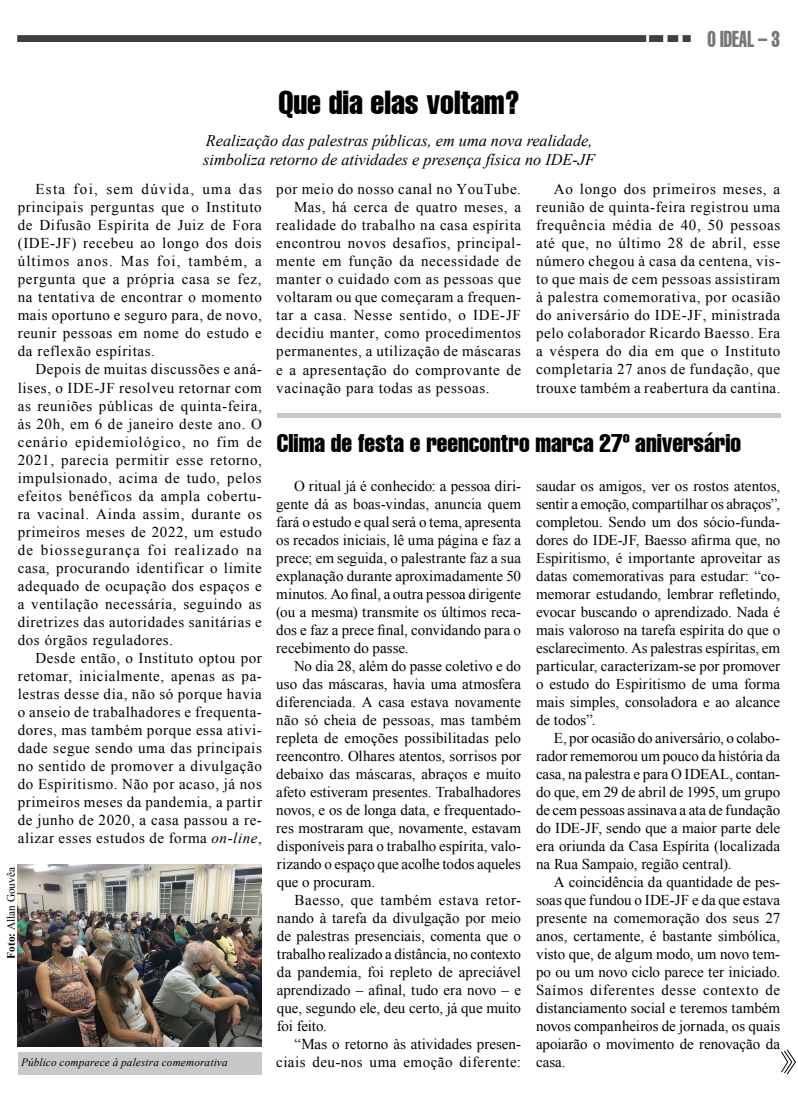
<style>
.page{position:relative;width:798px;height:1099px;background:#fff}
.page>*{position:absolute;margin:0;border:0;box-sizing:border-box;transform-origin:0 0}
.t1{font:extra-condensed 32.5px "Helvetica";color:#000}
.t2{font:extra-condensed 25px "Helvetica";color:#000}
.t3{font:extra-condensed 22.5px "Helvetica";color:#777;scale:.8 1}
.t4{font:italic 16.25px/19.5px "Times New Roman";color:#000}
.t5{font:15px/18px "Times New Roman";letter-spacing:.04em;color:#000;text-align:justify}
.t6{font:15px/18px "Times New Roman";letter-spacing:.02em;color:#000;text-align:right}
.t7{font:italic 11.25px "Times New Roman";letter-spacing:.01em;color:#000}
.t8{font:11.25px "Times New Roman";color:#000}
.s1{font-style:italic}
.s2{font-weight:700}
</style>
<div class="page">
<img style="left:18px;top:35px;width:672px;height:7px">
<svg style="left:781px;top:1049px;width:15px;height:26px"></svg>
<img style="left:18px;top:864px;width:244px;height:182px">
<div style="left:19px;top:1051px;width:243px;height:23px;background:#c7c8ca"></div>
<div style="left:277px;top:413px;width:503px;height:5px;background:#c7c8ca"></div>
<h1 class="t1" style="left:278px;top:82px;width:243px">Que dia elas voltam?</h1>
<p class="t4" style="left:203px;top:130px;width:393px">Realização das palestras públicas, em uma nova realidade, simboliza retorno de atividades e presença física no IDE-JF</p>
<h3 class="t3" style="left:707px;top:25px;width:92px">O IDEAL – 3</h3>
<p class="t5" style="left:18px;top:180px;width:246px;text-indent:18px">Esta foi, sem dúvida, uma das principais perguntas que o Instituto de Difusão Espírita de Juiz de Fora (IDE-JF) recebeu ao longo dos dois últimos anos. Mas foi, também, a pergunta que a própria casa se fez, na tentativa de encontrar o momento mais oportuno e seguro para, de novo, reunir pessoas em nome do estudo e da reflexão espíritas.</p>
<p class="t5" style="left:18px;top:360px;width:246px;text-indent:18px">Depois de muitas discussões e aná&shy;lises, o IDE-JF resolveu retornar com as reuniões públicas de quinta-feira, às 20h, em 6 de janeiro deste ano. O cenário epidemiológico, no fim de 2021, parecia permitir esse retorno, impulsionado, acima de tudo, pelos efeitos benéficos da ampla cobertu&shy;ra vacinal. Ainda assim, durante os primeiros meses de 2022, um estudo de biossegurança foi realizado na casa, procurando identificar o limite adequado de ocupação dos espaços e a ventilação necessária, seguindo as diretrizes das autoridades sanitárias e dos órgãos reguladores.</p>
<p class="t5" style="left:18px;top:648px;width:246px;text-indent:18px">Desde então, o Instituto optou por retomar, inicialmente, apenas as pa&shy;lestras desse dia, não só porque havia o anseio de trabalhadores e frequenta&shy;dores, mas também porque essa ativi&shy;dade segue sendo uma das principais no sentido de promover a divulgação do Espiritismo. Não por acaso, já nos primeiros meses da pandemia, a partir de junho de 2020, a casa passou a re&shy;alizar esses estudos de forma <span class="s1">on-line</span>,</p>
<p class="t8" style="left:3px;top:958px;width:93px;rotate:-90deg"><span class="s2">Foto:</span> Allan Gouvêa</p>
<p class="t7" style="left:21px;top:1054px;width:208px">Público comparece à palestra comemorativa</p>
<p class="t5" style="left:276px;top:180px;width:246px">por meio do nosso canal no YouTube.</p>
<p class="t5" style="left:294px;top:198px;width:228px">Mas, há cerca de quatro meses, a</p>
<p class="t5" style="left:276px;top:216px;width:246px">realidade do trabalho na casa espírita</p>
<p class="t5" style="left:276px;top:234px;width:246px">encontrou novos desafios, principal-</p>
<p class="t5" style="left:276px;top:252px;width:246px">mente em função da necessidade de</p>
<p class="t5" style="left:276px;top:270px;width:246px">manter o cuidado com as pessoas que</p>
<p class="t5" style="left:276px;top:288px;width:246px">voltaram ou que começaram a frequen-</p>
<p class="t5" style="left:276px;top:306px;width:246px">tar a casa. Nesse sentido, o IDE-JF</p>
<p class="t5" style="left:276px;top:324px;width:246px">decidiu manter, como procedimentos</p>
<p class="t5" style="left:276px;top:342px;width:246px">permanentes, a utilização de máscaras</p>
<p class="t5" style="left:276px;top:360px;width:246px">e a apresentação do comprovante de</p>
<p class="t5" style="left:276px;top:378px;width:215px">vacinação para todas as pessoas.</p>
<p class="t5" style="left:536px;top:180px;width:246px;text-indent:18px">Ao longo dos primeiros meses, a reunião de quinta-feira registrou uma frequência média de 40, 50 pessoas até que, no último 28 de abril, esse número chegou à casa da centena, vis&shy;to que mais de cem pessoas assistiram à palestra comemorativa, por ocasião do aniversário do IDE-JF, ministrada pelo colaborador Ricardo Baesso. Era a véspera do dia em que o Instituto completaria 27 anos de fundação, que trouxe também a reabertura da cantina.</p>
<h2 class="t2" style="left:277px;top:427px;width:465px">Clima de festa e reencontro marca 27º aniversário</h2>
<p class="t5" style="left:276px;top:476px;width:246px;text-indent:18px">O ritual já é conhecido: a pessoa diri&shy;gente dá as boas-vindas, anuncia quem fará o estudo e qual será o tema, apresenta os recados iniciais, lê uma página e faz a prece; em seguida, o palestrante faz a sua explanação durante aproximadamente 50 minutos. Ao final, a outra pessoa dirigente (ou a mesma) transmite os últimos reca&shy;dos e faz a prece final, convidando para o recebimento do passe.</p>
<p class="t5" style="left:276px;top:656px;width:246px;text-indent:18px">No dia 28, além do passe coletivo e do uso das máscaras, havia uma atmosfera diferenciada. A casa estava novamente não só cheia de pessoas, mas também repleta de emoções possibilitadas pelo reencontro. Olhares atentos, sorrisos por debaixo das máscaras, abraços e muito afeto estiveram presentes. Trabalhadores novos, e os de longa data, e frequentado&shy;res mostraram que, novamente, estavam disponíveis para o trabalho espírita, valo&shy;rizando o espaço que acolhe todos aqueles que o procuram.</p>
<p class="t5" style="left:277px;top:890px;width:245px;text-indent:18px">Baesso, que também estava retor&shy;nando à tarefa da divulgação por meio de palestras presenciais, comenta que o trabalho realizado a distância, no contexto da pandemia, foi repleto de apreciável aprendizado – afinal, tudo era novo – e que, segundo ele, deu certo, já que muito foi feito.</p>
<p class="t6" style="left:276px;top:1034px;width:246px">“Mas o retorno às atividades presen&shy;ciais deu-nos uma emoção diferente:</p>
<p class="t5" style="left:536px;top:476px;width:245px">saudar os amigos, ver os rostos atentos, sentir a emoção, compartilhar os abraços”, completou. Sendo um dos sócio-funda&shy;dores do IDE-JF, Baesso afirma que, no Espiritismo, é importante aproveitar as datas comemorativas para estudar: “co&shy;memorar estudando, lembrar refletindo, evocar buscando o aprendizado. Nada é mais valoroso na tarefa espírita do que o esclarecimento. As palestras espíritas, em particular, caracterizam-se por promover o estudo do Espiritismo de uma forma mais simples, consoladora e ao alcance de todos”.</p>
<p class="t5" style="left:536px;top:728px;width:245px;text-indent:18px">E, por ocasião do aniversário, o colabo&shy;rador rememorou um pouco da história da casa, na palestra e para O IDEAL, contan&shy;do que, em 29 de abril de 1995, um grupo de cem pessoas assinava a ata de fundação do IDE-JF, sendo que a maior parte dele era oriunda da Casa Espírita (localizada na Rua Sampaio, região central).</p>
<p class="t5" style="left:536px;top:872px;width:245px;text-indent:18px">A coincidência da quantidade de pes&shy;soas que fundou o IDE-JF e da que estava presente na comemoração dos seus 27 anos, certamente, é bastante simbólica, visto que, de algum modo, um novo tem&shy;po ou um novo ciclo parece ter iniciado.<br>Saímos diferentes desse contexto de distanciamento social e teremos também novos companheiros de jornada, os quais apoiarão o movimento de renovação da casa.</p>
</div>
